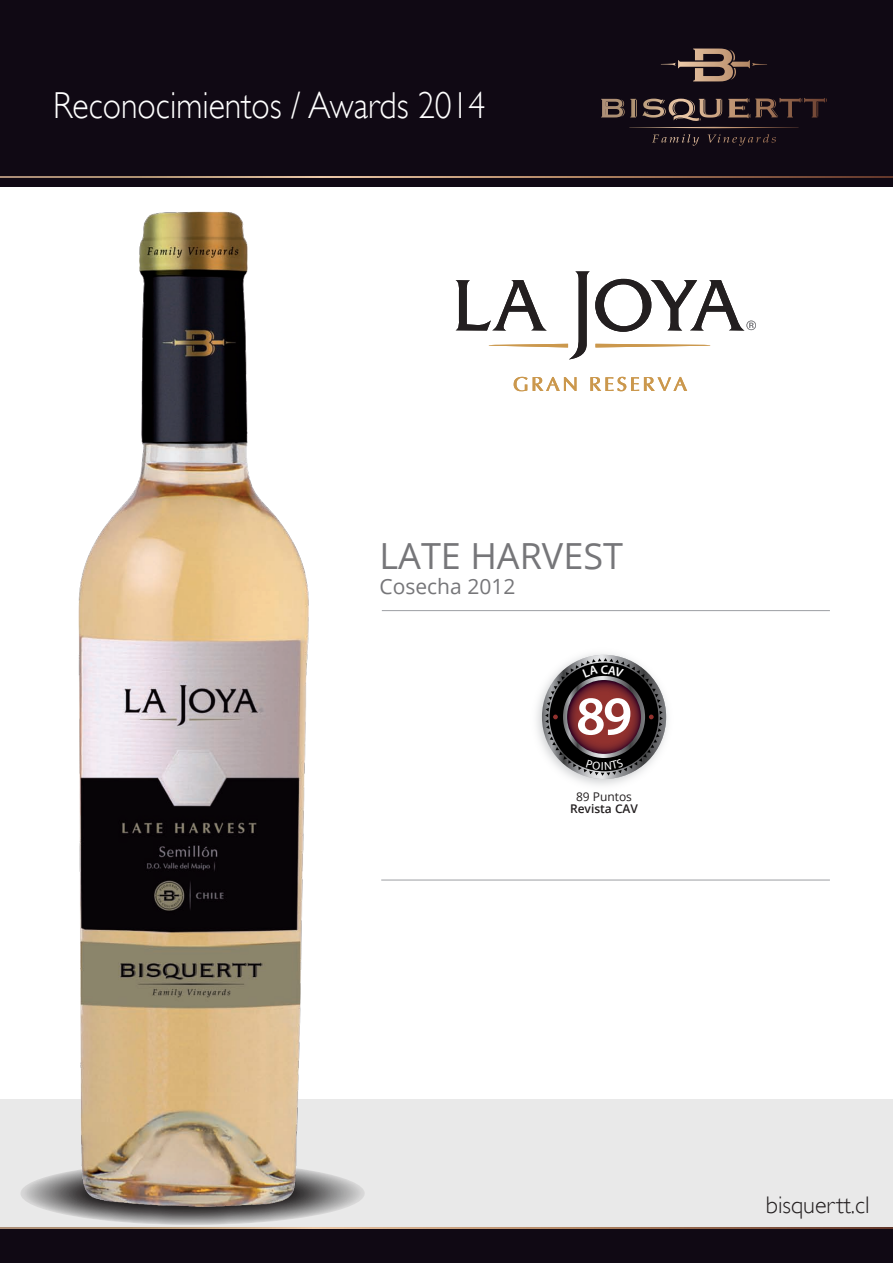
<style>
.page{position:relative;width:893px;height:1263px;background:#fff}
.page>*{position:absolute;margin:0;border:0;box-sizing:border-box;transform-origin:0 0}
.t1{font:600 54.9px "Myriad Pro";color:#fff}
.t2{font:300 37.5px "Gill Sans";color:#fff;scale:.9 1}
.t3{font:36px "Open Sans";color:#767679}
.t4{font:300 24px "Gill Sans";color:#231f20}
.t5{font:21px "Open Sans";color:#767679}
.t6{font:600 12.6px "Myriad Pro";color:#fff}
.t7{font:600 12px "Open Sans";color:#231f20}
.t8{font:12px "Open Sans";color:#231f20}
</style>
<div class="page">
<div style="left:0;top:0;width:893px;height:186px;background:#100914"></div>
<svg style="left:629px;top:127px;width:170px;height:1px"></svg>
<svg style="left:652px;top:134px;width:47px;height:12px"></svg>
<svg style="left:708px;top:134px;width:68px;height:12px"></svg>
<svg style="left:661px;top:49px;width:106px;height:32px"></svg>
<svg style="left:601px;top:99px;width:121px;height:22px"></svg>
<svg style="left:728px;top:98px;width:99px;height:20px"></svg>
<svg style="left:0;top:176px;width:893px;height:2px;background:#af896c"></svg>
<div style="left:0;top:1099px;width:893px;height:129px;background:#e9e9e9"></div>
<div style="left:0;top:1228px;width:893px;height:35px;background:#100914"></div>
<svg style="left:0;top:1227px;width:893px;height:2px"></svg>
<svg style="left:21px;top:1176px;width:344px;height:35px"></svg>
<img style="left:536px;top:653px;width:132px;height:133px">
<svg style="left:542px;top:655px;width:124px;height:124px"></svg>
<svg style="left:514px;top:377px;width:13px;height:14px"></svg>
<svg style="left:533px;top:377px;width:43px;height:14px"></svg>
<svg style="left:590px;top:377px;width:97px;height:14px"></svg>
<svg style="left:455px;top:271px;width:301px;height:88px"></svg>
<img style="left:50px;top:186px;width:288px;height:1043px">
<svg style="left:545px;top:658px;width:118px;height:118px;background:#6a5051"></svg>
<p class="t2" style="left:53px;top:84px;width:482px">Reconocimientos / Awards 2014</p>
<p class="t3" style="left:380px;top:531px;width:245px">LATE HARVEST</p>
<p class="t5" style="left:380px;top:572px;width:137px">Cosecha 2012</p>
<p class="t6" style="left:601px;top:661px;width:9px">C</p>
<h1 class="t1" style="left:576px;top:681px;width:58px">89</h1>
<p class="t8" style="left:576px;top:789px;width:58px">89 Puntos</p>
<p class="t7" style="left:570px;top:801px;width:69px">Revista CAV</p>
<p class="t4" style="left:766px;top:1191px;width:105px">bisquertt.cl</p>
</div>
